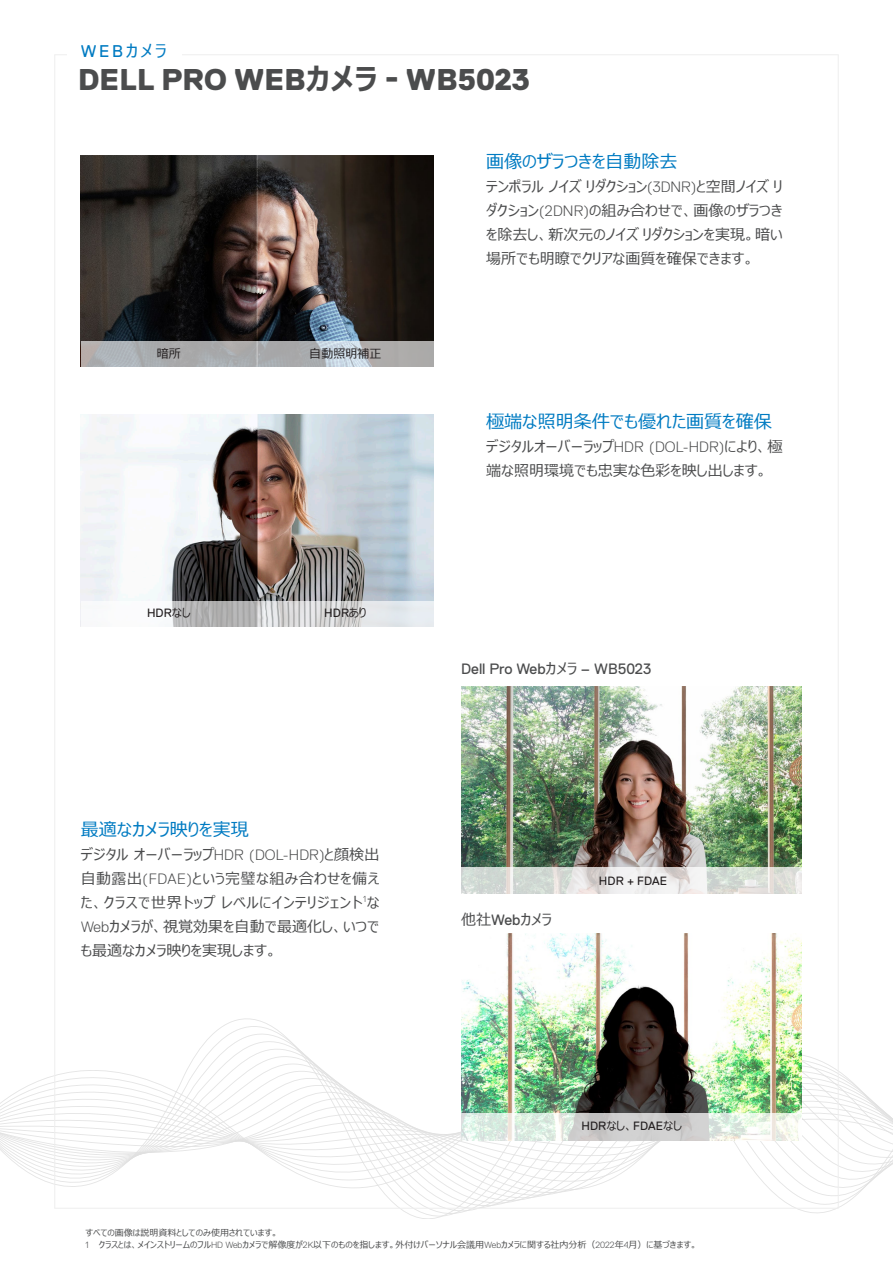
<style>
.page{position:relative;width:893px;height:1263px;background:#fff}
.page>*{position:absolute;margin:0;border:0;box-sizing:border-box;transform-origin:0 0}
.t1{font:800 30px "Dell Replica";letter-spacing:.01em;color:#4b4c4d}
.t2{font:18px "Meiryo UI";color:#007bc2}
.t3{font:16.95px "Dell Replica";color:#007bc2}
.t4{font:15px/24px "Meiryo UI";color:#4b4c4d;text-align:justify}
.t5{font:15px "Dell Replica";color:#4b4c4d}
.t6{font:12px "Dell Replica";letter-spacing:.01em;color:#231f20}
.t7{font:12px "Meiryo UI";color:#231f20}
.t8{font:9px/12px "Meiryo UI";color:#4b4c4d}
.s1{font-family:"Meiryo UI"}
.s2{font-family:"Meiryo UI";font-weight:700}
.s3{font-family:"Dell Replica";font-weight:300}
.s4{font-family:"Dell Replica"}
</style>
<div class="page">
<svg style="left:0;top:1016px;width:893px;height:203px"></svg>
<img style="left:81px;top:155px;width:353px;height:186px">
<svg style="left:81px;top:341px;width:353px;height:26px;background:#afb1b4"></svg>
<hr style="left:257px;top:155px;width:1px;height:212px;background:#fff">
<img style="left:81px;top:415px;width:353px;height:186px">
<svg style="left:172px;top:601px;width:262px;height:26px;background:#cccdcf"></svg>
<img style="left:462px;top:687px;width:340px;height:181px">
<svg style="left:461px;top:868px;width:341px;height:26px"></svg>
<img style="left:462px;top:934px;width:340px;height:179px">
<svg style="left:462px;top:1113px;width:340px;height:27px;background:#dce1dc"></svg>
<p class="t3" style="left:81px;top:42px;width:87px">WEB<span class="s1">カメラ</span></p>
<h1 class="t1" style="left:78px;top:63px;width:453px">DELL PRO WEB<span class="s2">カメラ</span> - WB5023</h1>
<p class="t7" style="left:157px;top:345px;width:25px">暗所</p>
<p class="t7" style="left:309px;top:345px;width:73px">自動照明補正</p>
<p class="t6" style="left:147px;top:606px;width:45px">HDR<span class="s1">なし</span></p>
<p class="t6" style="left:324px;top:606px;width:44px">HDR<span class="s1">あり</span></p>
<p class="t2" style="left:81px;top:817px;width:170px">最適なカメラ映りを実現</p>
<p class="t4" style="left:81px;top:844px;width:300px">デジタルオーバーラップ<span class="s3">HDR (DOL-HDR)</span>と顔検出自動露出<span class="s3">(FDAE)</span>という完璧な組み合わせを備えた、クラスで世界トップレベルにインテリジェント<sup>1</sup>な<span class="s3">Web</span>カメラが、視覚効果を自動で最適化し、いつでも最適なカメラ映りを実現します。</p>
<p class="t2" style="left:486px;top:149px;width:193px">画像のザラつきを自動除去</p>
<p class="t4" style="left:486px;top:175px;width:298px">テンポラルノイズリダクション<span class="s3">(3DNR)</span>と空間ノイズリダクション<span class="s3">(2DNR)</span>の組み合わせで、画像のザラつきを除去し、新次元のノイズリダクションを実現。暗い場所でも明瞭でクリアな画質を確保できます。</p>
<p class="t2" style="left:486px;top:408px;width:287px">極端な照明条件でも優れた画質を確保</p>
<p class="t4" style="left:486px;top:435px;width:298px">デジタルオーバーラップ<span class="s3">HDR (DOL-HDR)</span>により、極端な照明環境でも忠実な色彩を映し出します。</p>
<p class="t5" style="left:461px;top:660px;width:192px">Dell Pro Web<span class="s1">カメラ</span> – WB5023</p>
<p class="t4" style="left:461px;top:909px;width:92px">他社<span class="s4">Web</span>カメラ</p>
<p class="t6" style="left:599px;top:874px;width:70px">HDR + FDAE</p>
<p class="t6" style="left:581px;top:1119px;width:102px">HDR<span class="s1">なし、</span>FDAE<span class="s1">なし</span></p>
<p class="t8" style="left:85px;top:1227px;width:613px">すべての画像は説明資料としてのみ使用されています。<br><span class="s3">1</span> クラスとは、メインストリームのフル<span class="s3">HD Web</span>カメラで解像度が<span class="s3">2K</span>以下のものを指します。外付けパーソナル会議用<span class="s3">Web</span>カメラに関する社内分析（<span class="s3">2022</span>年<span class="s3">4</span>月）に基づきます。</p>
</div>
